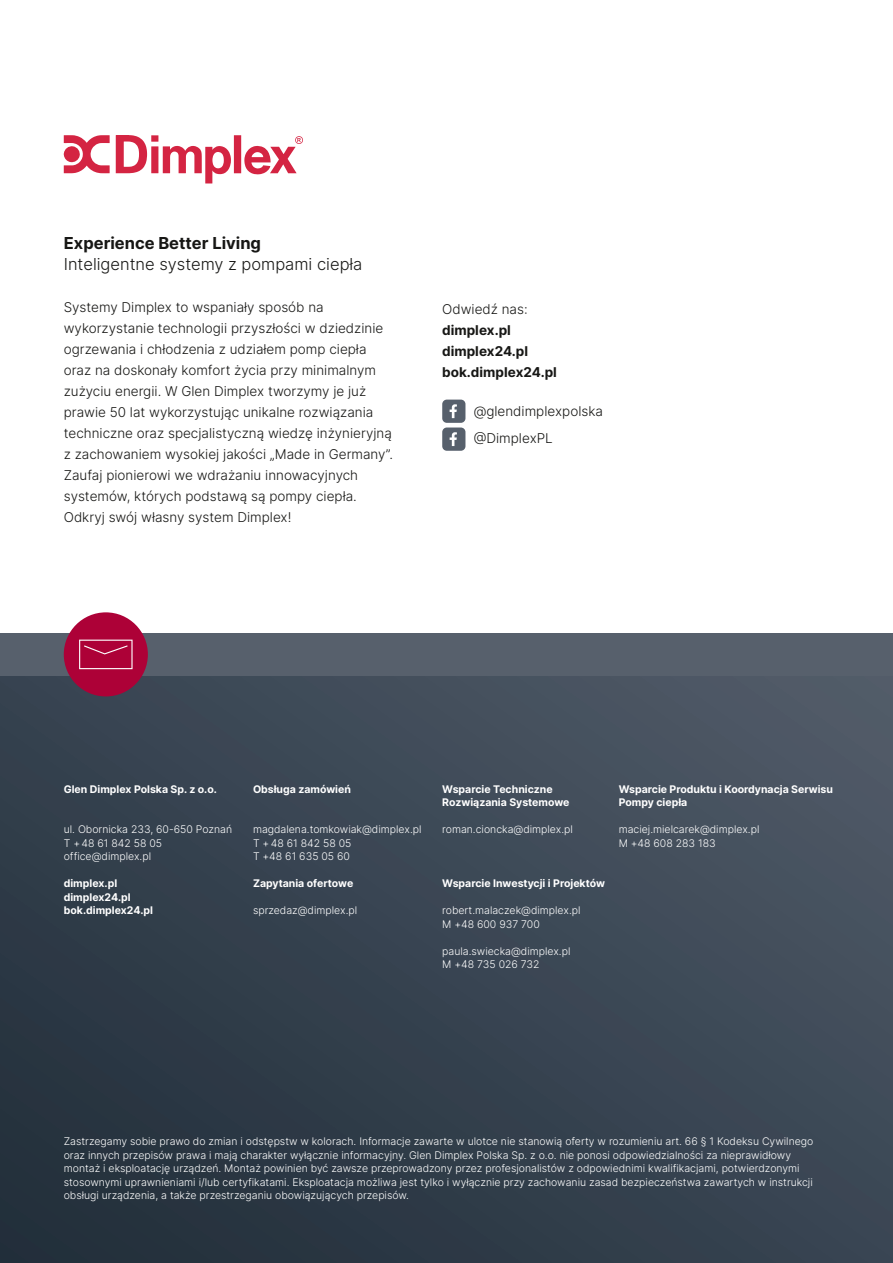
<style>
.page{position:relative;width:893px;height:1263px;background:#fff}
.page>*{position:absolute;margin:0;border:0;box-sizing:border-box;transform-origin:0 0}
.t1{font:300 16.5px "Inter";color:#171715}
.t2{font:700 16.5px "Inter";color:#171715}
.t3{font:300 13.5px/21px "Inter";color:#171715}
.t4{font:700 13.5px/21px "Inter";color:#171715}
.t5{font:300 10.5px/13.5px "Inter";color:#fff}
.t6{font:700 10.5px/13.5px "Inter";color:#fff}
</style>
<div class="page">
<hr style="left:892px;top:273px;width:1px;height:509px;background:#7f8a94">
<div style="left:0;top:672px;width:893px;height:591px;background:linear-gradient(to right,#2a3744,#46515f)"></div>
<div style="left:0;top:633px;width:893px;height:43px;background:#57606c"></div>
<div style="left:64px;top:612px;width:84px;height:84px;background:#ad0137;border-radius:50%"></div>
<svg style="left:79px;top:640px;width:54px;height:29px"></svg>
<svg style="left:64px;top:135px;width:46px;height:38px"></svg>
<svg style="left:116px;top:135px;width:187px;height:48px"></svg>
<svg style="left:442px;top:400px;width:23px;height:51px"></svg>
<h1 class="t2" style="left:64px;top:230px;width:199px">Experience Better Living</h1>
<h1 class="t1" style="left:64px;top:252px;width:300px">Inteligentne systemy z pompami ciepła</h1>
<p class="t3" style="left:64px;top:296px;width:331px">Systemy Dimplex to wspaniały sposób na wykorzystanie technologii przyszłości w dziedzinie ogrzewania i chłodzenia z udziałem pomp ciepła oraz na doskonały komfort życia przy minimalnym zużyciu energii. W Glen Dimplex tworzymy je już prawie 50 lat wykorzystując unikalne rozwiązania techniczne oraz specjalistyczną wiedzę inżynieryjną z zachowaniem wysokiej jakości „Made in Germany”.<br>Zaufaj pionierowi we wdrażaniu innowacyjnych systemów, których podstawą są pompy ciepła.<br>Odkryj swój własny system Dimplex!</p>
<p class="t3" style="left:442px;top:298px;width:87px">Odwiedź nas:</p>
<p class="t4" style="left:442px;top:319px;width:116px">dimplex.pl dimplex24.pl bok.dimplex24.pl</p>
<p class="t3" style="left:474px;top:397px;width:131px;line-height:27px">@glendimplexpolska @DimplexPL</p>
<p class="t6" style="left:64px;top:782px;width:155px">Glen Dimplex Polska Sp. z o.o.</p>
<p class="t5" style="left:64px;top:822px;width:170px">ul. Obornicka 233, 60-650 Poznań<br>T +48 61 842 58 05 office@dimplex.pl</p>
<p class="t6" style="left:64px;top:876px;width:91px">dimplex.pl dimplex24.pl bok.dimplex24.pl</p>
<p class="t6" style="left:253px;top:782px;width:99px">Obsługa zamówień</p>
<p class="t5" style="left:253px;top:822px;width:170px">magdalena.tomkowiak@dimplex.pl<br>T +48 61 842 58 05<br>T +48 61 635 05 60</p>
<p class="t6" style="left:253px;top:876px;width:102px">Zapytania ofertowe</p>
<p class="t5" style="left:253px;top:903px;width:106px">sprzedaz@dimplex.pl</p>
<p class="t6" style="left:442px;top:782px;width:129px">Wsparcie Techniczne<br>Rozwiązania Systemowe</p>
<p class="t5" style="left:442px;top:822px;width:132px">roman.cioncka@dimplex.pl</p>
<p class="t6" style="left:442px;top:876px;width:164px">Wsparcie Inwestycji i Projektów</p>
<p class="t5" style="left:442px;top:903px;width:140px">robert.malaczek@dimplex.pl<br>M +48 600 937 700</p>
<p class="t5" style="left:442px;top:944px;width:130px">paula.swiecka@dimplex.pl<br>M +48 735 026 732</p>
<p class="t6" style="left:619px;top:782px;width:216px">Wsparcie Produktu i Koordynacja Serwisu<br>Pompy ciepła</p>
<p class="t5" style="left:619px;top:822px;width:142px">maciej.mielcarek@dimplex.pl<br>M +48 608 283 183</p>
<p class="t5" style="left:64px;top:1134px;width:751px">Zastrzegamy sobie prawo do zmian i odstępstw w kolorach. Informacje zawarte w ulotce nie stanowią oferty w rozumieniu art. 66 § 1 Kodeksu Cywilnego oraz innych przepisów prawa i mają charakter wyłącznie informacyjny. Glen Dimplex Polska Sp. z o.o. nie ponosi odpowiedzialności za nieprawidłowy montaż i eksploatację urządzeń. Montaż powinien być zawsze przeprowadzony przez profesjonalistów z odpowiednimi kwalifikacjami, potwierdzonymi stosownymi uprawnieniami i/lub certyfikatami. Eksploatacja możliwa jest tylko i wyłącznie przy zachowaniu zasad bezpieczeństwa zawartych w instrukcji obsługi urządzenia, a także przestrzeganiu obowiązujących przepisów.</p>
</div>
